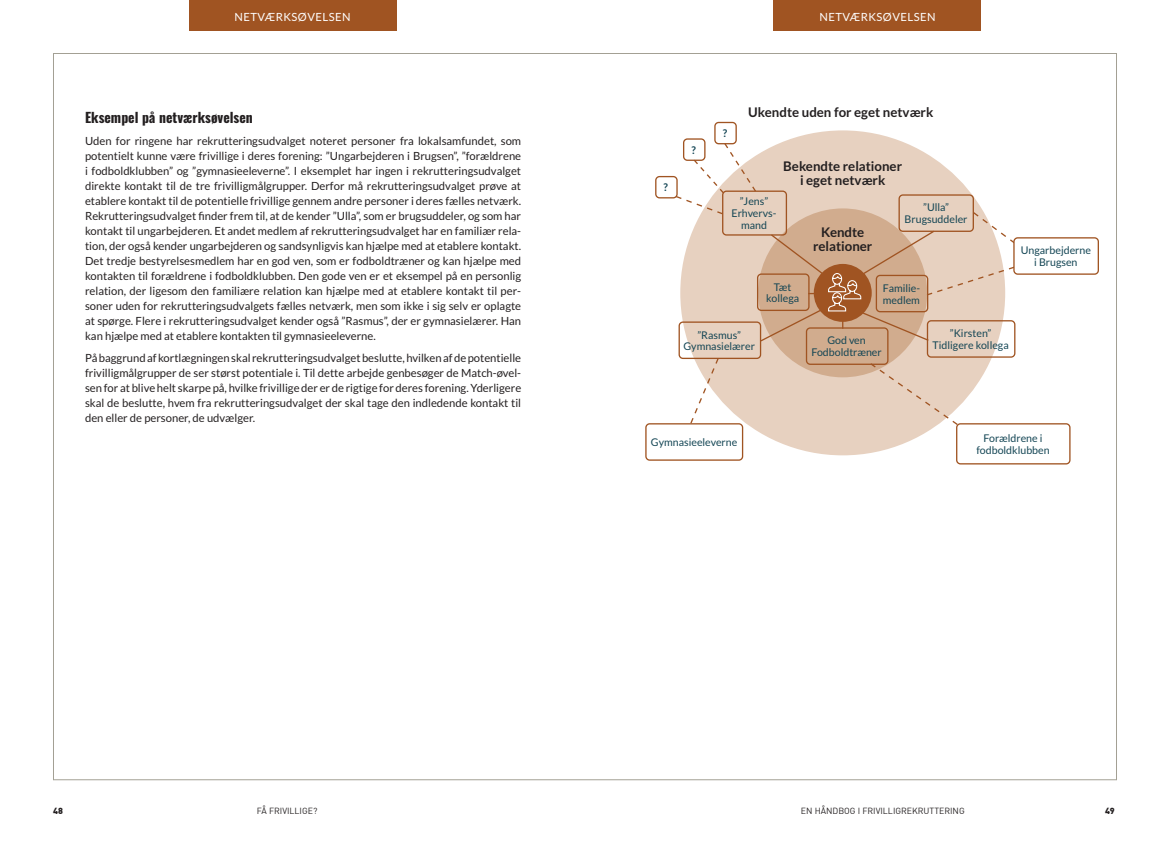
<style>
.page{position:relative;width:1170px;height:851px;background:#fff}
.page>*{position:absolute;margin:0;border:0;box-sizing:border-box;transform-origin:0 0}
.t1{font:700 13.75px "Oswald";color:#231f20}
.t2{font:700 13.25px/14.6px "Lato";color:#231f20;text-align:center}
.t3{font:11.25px/15px "Lato";color:#231f20;text-align:justify}
.t4{font:11.25px "Lato";letter-spacing:.04em;color:#fff}
.t5{font:10.62px/11.9px "Lato";color:#134554;text-align:center}
.t6{font:700 10.62px "Lato";color:#134554}
.t7{font:8.75px "DIN Offc";color:#231f20}
.t8{font:900 8.75px "DIN Offc";color:#231f20}
</style>
<div class="page">
<div style="left:53px;top:53px;width:1063px;height:727px;background:#fff;border:1px solid #a3a094"></div>
<div style="left:680px;top:130px;width:325px;height:325px;background:#e7d1c0;border-radius:50%"></div>
<div style="left:758px;top:208px;width:169px;height:169px;background:#d1ac8e;border-radius:50%"></div>
<div style="left:655px;top:176px;width:22px;height:22px;border:1px solid #a05422;border-radius:4px"></div>
<div style="left:683px;top:138px;width:22px;height:23px;border:1px solid #a05422;border-radius:4px"></div>
<div style="left:714px;top:122px;width:22px;height:22px;border:1px solid #a05422;border-radius:4px"></div>
<div style="left:926px;top:320px;width:89px;height:37px;border:1px solid #a05422;border-radius:4px"></div>
<div style="left:805px;top:327px;width:83px;height:38px;border:1px solid #a05422;border-radius:4px"></div>
<div style="left:678px;top:321px;width:83px;height:38px;border:1px solid #a05422;border-radius:4px"></div>
<div style="left:645px;top:423px;width:98px;height:37px;border:1px solid #a05422;border-radius:4px"></div>
<svg style="left:689px;top:357px;width:30px;height:68px"></svg>
<svg style="left:868px;top:362px;width:91px;height:64px"></svg>
<svg style="left:674px;top:142px;width:342px;height:200px"></svg>
<div style="left:1013px;top:238px;width:85px;height:36px;background:#fff;border-radius:4px"></div>
<div style="left:1013px;top:237px;width:85px;height:38px;border:1px solid #a05422;border-radius:4px"></div>
<div style="left:956px;top:424px;width:113px;height:40px;background:#fff;border-radius:4px"></div>
<div style="left:955px;top:423px;width:115px;height:41px;border:1px solid #a05422;border-radius:4px"></div>
<div style="left:189px;top:0;width:207px;height:30px;background:#a05422"></div>
<div style="left:774px;top:0;width:206px;height:30px;background:#a05422"></div>
<p class="t4" style="left:234px;top:10px;width:118px">NETVÆRKSØVELSEN</p>
<p class="t4" style="left:819px;top:10px;width:118px">NETVÆRKSØVELSEN</p>
<p class="t1" style="left:85px;top:110px;width:169px">Eksempel på netværksøvelsen</p>
<p class="t3" style="left:85px;top:133px;width:437px">Uden for ringene har rekrutteringsudvalget noteret personer fra lokalsamfundet, som potentielt kunne være frivillige i deres forening: ”Ungarbejderen i Brugsen”, ”forældrene i fodboldklubben” og ”gymnasieeleverne”. I eksemplet har ingen i rekrutteringsudvalget direkte kontakt til de tre frivilligmålgrupper. Derfor må rekrutteringsudvalget prøve at etablere kontakt til de potentielle frivillige gennem andre personer i deres fælles netværk.<br>Rekrutteringsudvalget finder frem til, at de kender ”Ulla”, som er brugsuddeler, og som har kontakt til ungarbejderen. Et andet medlem af rekrutteringsudvalget har en familiær rela&shy;tion, der også kender ungarbejderen og sandsynligvis kan hjælpe med at etablere kontakt.<br>Det tredje bestyrelsesmedlem har en god ven, som er fodboldtræner og kan hjælpe med kontakten til forældrene i fodboldklubben. Den gode ven er et eksempel på en personlig relation, der ligesom den familiære relation kan hjælpe med at etablere kontakt til per&shy;soner uden for rekrutteringsudvalgets fælles netværk, men som ikke i sig selv er oplagte at spørge. Flere i rekrutteringsudvalget kender også ”Rasmus”, der er gymnasielærer. Han kan hjælpe med at etablere kontakten til gymnasieeleverne.</p>
<p class="t3" style="left:85px;top:350px;width:437px">På baggrund af kortlægningen skal rekrutteringsudvalget beslutte, hvilken af de potentielle frivilligmålgrupper de ser størst potentiale i. Til dette arbejde genbesøger de Match-øvel&shy;sen for at blive helt skarpe på, hvilke frivillige der er de rigtige for deres forening. Yderligere skal de beslutte, hvem fra rekrutteringsudvalget der skal tage den indledende kontakt til den eller de personer, de udvælger.</p>
<p class="t6" style="left:663px;top:181px;width:6px">?</p>
<p class="t6" style="left:691px;top:144px;width:6px">?</p>
<p class="t6" style="left:722px;top:127px;width:6px">?</p>
<p class="t2" style="left:748px;top:105px;width:186px">Ukendte uden for eget netværk</p>
<p class="t2" style="left:783px;top:158px;width:120px">Bekendte relationer i eget netværk</p>
<p class="t2" style="left:813px;top:224px;width:61px">Kendte relationer</p>
<p class="t5" style="left:731px;top:195px;width:46px">”Jens”<br>Erhvervs&shy;mand</p>
<p class="t5" style="left:904px;top:201px;width:64px">”Ulla”<br>Brugsuddeler</p>
<p class="t5" style="left:766px;top:280px;width:34px">Tæt kollega</p>
<p class="t5" style="left:882px;top:282px;width:39px;text-align:left">Familie&shy;medlem</p>
<p class="t5" style="left:683px;top:328px;width:73px">”Rasmus”<br>Gymnasielærer</p>
<p class="t5" style="left:811px;top:334px;width:72px">God ven<br>Fodboldtræner</p>
<p class="t5" style="left:932px;top:327px;width:78px">”Kirsten”<br>Tidligere kollega</p>
<p class="t5" style="left:1020px;top:244px;width:72px">Ungarbejderne i Brugsen</p>
<p class="t5" style="left:651px;top:436px;width:88px">Gymnasieeleverne</p>
<p class="t5" style="left:976px;top:432px;width:75px">Forældrene i fodboldklubben</p>
<p class="t8" style="left:53px;top:805px;width:11px">48</p>
<p class="t7" style="left:257px;top:805px;width:62px">FÅ FRIVILLIGE?</p>
<p class="t7" style="left:800px;top:805px;width:165px">EN HÅNDBOG I FRIVILLIGREKRUTTERING</p>
<p class="t8" style="left:1104px;top:805px;width:11px">49</p>
</div>
